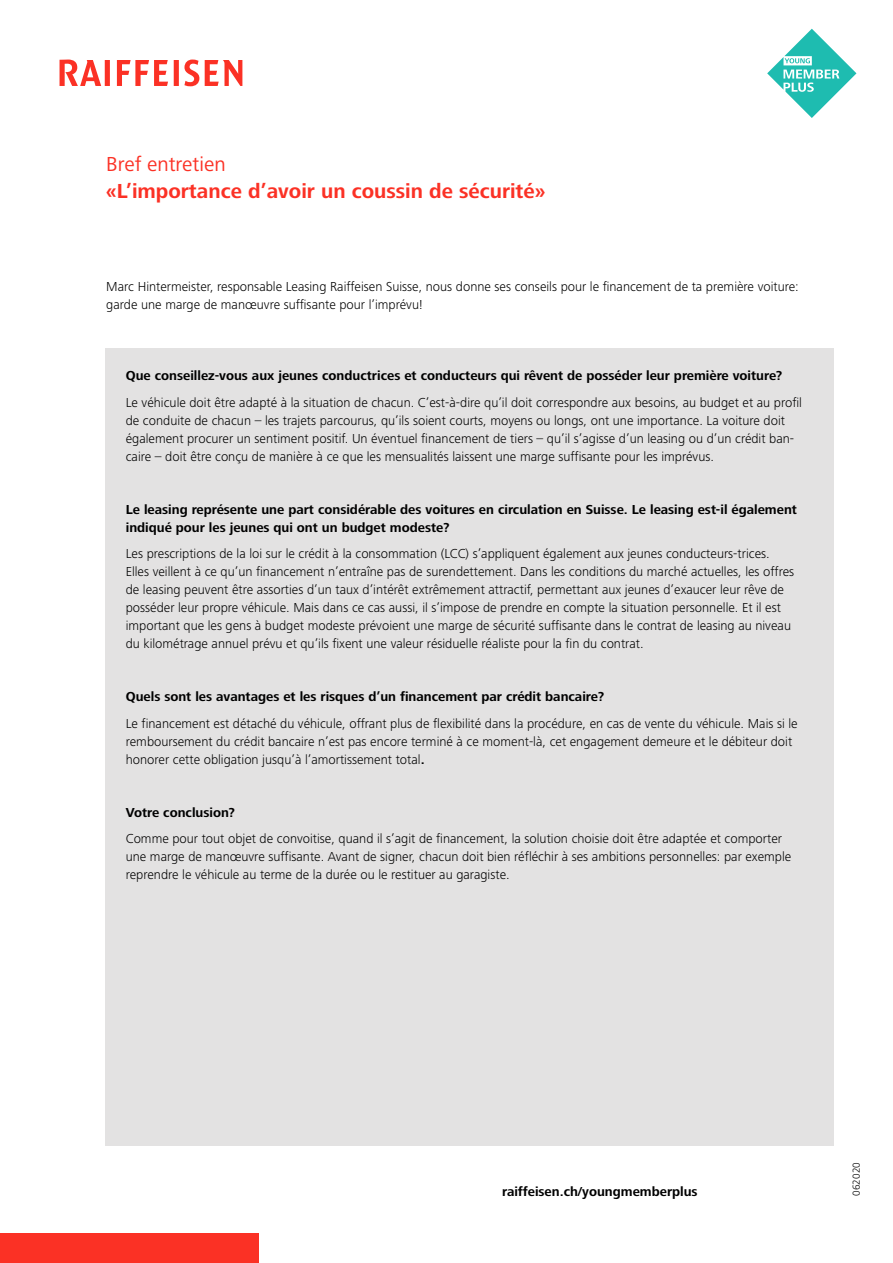
<style>
.page{position:relative;width:893px;height:1263px;background:#fff}
.page>*{position:absolute;margin:0;border:0;box-sizing:border-box;transform-origin:0 0}
.t1{font:700 21px "Frutiger Next LT";color:#fb3125}
.t2{font:21px "Frutiger Next LT";color:#fb3125}
.t3{font:300 13.5px/18px "Frutiger Next LT";color:#000}
.t4{font:700 13.5px/18px "Frutiger Next LT";color:#000}
.t5{font:300 10.5px "Frutiger Next LT";color:#000}
.s1{font-weight:700}
</style>
<div class="page">
<div style="left:0;top:1233px;width:258px;height:30px;background:#fb3125"></div>
<svg style="left:60px;top:60px;width:182px;height:26px"></svg>
<svg style="left:767px;top:29px;width:89px;height:89px"></svg>
<div style="left:105px;top:349px;width:728px;height:797px;background:#e3e2e2"></div>
<h1 class="t2" style="left:106px;top:152px;width:121px">Bref entretien</h1>
<h1 class="t1" style="left:106px;top:179px;width:440px">«L’importance d’avoir un coussin de sécurité»</h1>
<p class="t3" style="left:106px;top:278px;width:694px">Marc Hintermeister, responsable Leasing Raiffeisen Suisse, nous donne ses conseils pour le financement de ta première voiture: garde une marge de manœuvre suffisante pour l’imprévu!</p>
<p class="t4" style="left:126px;top:367px;width:658px">Que conseillez-vous aux jeunes conductrices et conducteurs qui rêvent de posséder leur première voiture?</p>
<p class="t3" style="left:126px;top:393px;width:678px">Le véhicule doit être adapté à la situation de chacun. C’est-à-dire qu’il doit correspondre aux besoins, au budget et au profil de conduite de chacun – les trajets parcourus, qu’ils soient courts, moyens ou longs, ont une importance. La voiture doit également procurer un sentiment positif. Un éventuel financement de tiers – qu’il s’agisse d’un leasing ou d’un crédit ban&shy;caire – doit être conçu de manière à ce que les mensualités laissent une marge suffisante pour les imprévus.</p>
<p class="t4" style="left:126px;top:500px;width:673px">Le leasing représente une part considérable des voitures en circulation en Suisse. Le leasing est-il également indiqué pour les jeunes qui ont un budget modeste?</p>
<p class="t3" style="left:126px;top:545px;width:670px">Les prescriptions de la loi sur le crédit à la consommation (LCC) s’appliquent également aux jeunes conducteurs-trices.<br>Elles veillent à ce qu’un financement n’entraîne pas de surendettement. Dans les conditions du marché actuelles, les offres de leasing peuvent être assorties d’un taux d’intérêt extrêmement attractif, permettant aux jeunes d’exaucer leur rêve de posséder leur propre véhicule. Mais dans ce cas aussi, il s’impose de prendre en compte la situation personnelle. Et il est important que les gens à budget modeste prévoient une marge de sécurité suffisante dans le contrat de leasing au niveau du kilométrage annuel prévu et qu’ils fixent une valeur résiduelle réaliste pour la fin du contrat.</p>
<p class="t4" style="left:126px;top:688px;width:480px">Quels sont les avantages et les risques d’un financement par crédit bancaire?</p>
<p class="t3" style="left:126px;top:714px;width:673px">Le financement est détaché du véhicule, offrant plus de flexibilité dans la procédure, en cas de vente du véhicule. Mais si le remboursement du crédit bancaire n’est pas encore terminé à ce moment-là, cet engagement demeure et le débiteur doit honorer cette obligation jusqu’à l’amortissement total<span class="s1">.</span></p>
<p class="t4" style="left:126px;top:803px;width:111px">Votre conclusion?</p>
<p class="t3" style="left:126px;top:830px;width:667px">Comme pour tout objet de convoitise, quand il s’agit de financement, la solution choisie doit être adaptée et comporter une marge de manœuvre suffisante. Avant de signer, chacun doit bien réfléchir à ses ambitions personnelles: par exemple reprendre le véhicule au terme de la durée ou le restituer au garagiste.</p>
<p class="t4" style="left:502px;top:1182px;width:197px">raiffeisen.ch/youngmemberplus</p>
<p class="t5" style="left:851px;top:1196px;width:35px;rotate:-90deg">062020</p>
</div>
